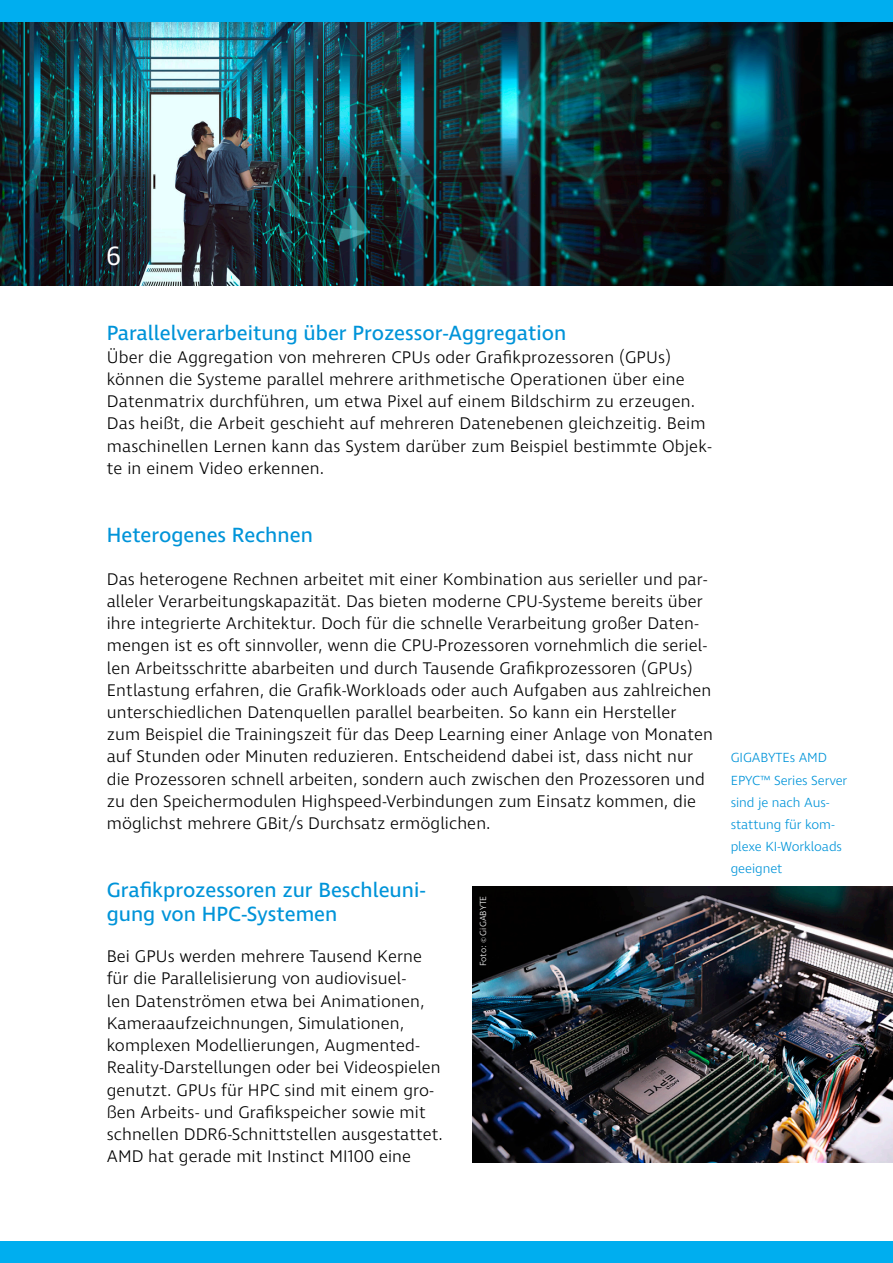
<style>
.page{position:relative;width:893px;height:1263px;background:#fff}
.page>*{position:absolute;margin:0;border:0;box-sizing:border-box;transform-origin:0 0}
.t1{font:27px "Ingra";color:#fff}
.Zwischen_Headline_Gi{font:21px/24px "Ingra";color:#0094d9}
.Fließtext_Gigabyte{font:300 17.25px/22.2px "Ingra";letter-spacing:.005em;color:#000}
.Bildunterschrift_Gig{font:300 13.5px/22.2px "Ingra";letter-spacing:-.005em;color:#0094d9}
.Bildnachweis_Gigabyt{font:300 9px "Ingra";letter-spacing:.005em;color:#fff}
</style>
<div class="page">
<img style="left:0;top:22px;width:893px;height:264px">
<div style="left:0;top:1241px;width:893px;height:22px;background:#00aeef"></div>
<div style="left:0;top:0;width:893px;height:22px;background:#00aeef"></div>
<img style="left:472px;top:887px;width:421px;height:275px">
<h1 class="t1" style="left:106px;top:239px;width:16px">6</h1>
<p class="Zwischen_Headline_Gi" style="left:107px;top:322px;width:461px">Parallelverarbeitung über Prozessor-Aggregation</p>
<p class="Fließtext_Gigabyte" style="left:107px;top:347px;width:606px">Über die Aggregation von mehreren CPUs oder Grafikprozessoren (GPUs) können die Systeme parallel mehrere arithmetische Operationen über eine Datenmatrix durchführen, um etwa Pixel auf einem Bildschirm zu erzeugen.<br>Das heißt, die Arbeit geschieht auf mehreren Datenebenen gleichzeitig. Beim maschinellen Lernen kann das System darüber zum Beispiel bestimmte Objek&shy;te in einem Video erkennen.</p>
<p class="Zwischen_Headline_Gi" style="left:107px;top:524px;width:208px">Heterogenes Rechnen</p>
<p class="Fließtext_Gigabyte" style="left:107px;top:569px;width:608px">Das heterogene Rechnen arbeitet mit einer Kombination aus serieller und par&shy;alleler Verarbeitungskapazität. Das bieten moderne CPU-Systeme bereits über ihre integrierte Architektur. Doch für die schnelle Verarbeitung großer Daten&shy;mengen ist es oft sinnvoller, wenn die CPU-Prozessoren vornehmlich die seriel&shy;len Arbeitsschritte abarbeiten und durch Tausende Grafikprozessoren (GPUs)<br>Entlastung erfahren, die Grafik-Workloads oder auch Aufgaben aus zahlreichen unterschiedlichen Datenquellen parallel bearbeiten. So kann ein Hersteller zum Beispiel die Trainingszeit für das Deep Learning einer Anlage von Monaten auf Stunden oder Minuten reduzieren. Entscheidend dabei ist, dass nicht nur die Prozessoren schnell arbeiten, sondern auch zwischen den Prozessoren und zu den Speichermodulen Highspeed-Verbindungen zum Einsatz kommen, die möglichst mehrere GBit/s Durchsatz ermöglichen.</p>
<p class="Zwischen_Headline_Gi" style="left:107px;top:879px;width:320px">Grafikprozessoren zur Beschleuni&shy;gung von HPC-Systemen</p>
<p class="Fließtext_Gigabyte" style="left:107px;top:946px;width:338px">Bei GPUs werden mehrere Tausend Kerne für die Parallelisierung von audiovisuel-<br>len Datenströmen etwa bei Animationen, Kameraaufzeichnungen, Simulationen, komplexen Modellierungen, Augmented-Reality-Darstellungen oder bei Videospielen genutzt. GPUs für HPC sind mit einem gro&shy;ßen Arbeits- und Grafikspeicher sowie mit schnellen DDR6-Schnittstellen ausgestattet.<br>AMD hat gerade mit Instinct MI100 eine</p>
<p class="Bildnachweis_Gigabyt" style="left:478px;top:966px;width:72px;rotate:-90deg">Foto: ©GiGABYTE</p>
<p class="Bildunterschrift_Gig" style="left:731px;top:747px;width:118px">GIGABYTEs AMD<br>EPYC™ Series Server sind je nach Aus&shy;stattung für kom&shy;plexe KI-Workloads geeignet</p>
</div>
